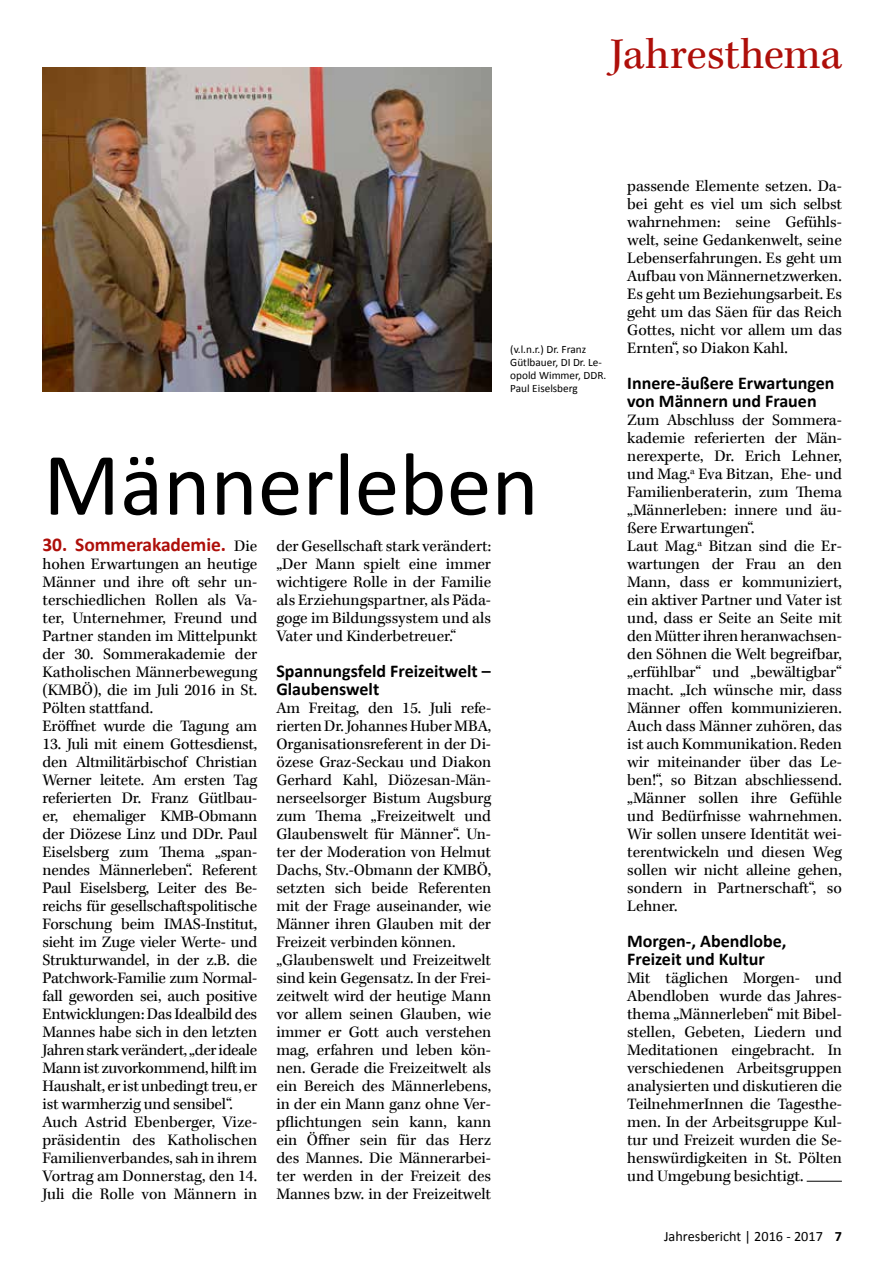
<style>
.page{position:relative;width:893px;height:1263px;background:#fff}
.page>*{position:absolute;margin:0;border:0;box-sizing:border-box;transform-origin:0 0}
.t1{font:90px "Calibri";color:#000}
.t2{font:45px "Kepler Std";letter-spacing:-.005em;color:#ae0f0a}
.t3{font:700 19.5px "Calibri";letter-spacing:-.005em;color:#ae0f0a}
.t4{font:700 18px/18px "Calibri";color:#000}
.t5{font:16.5px/18px "Kepler Std";letter-spacing:-.005em;color:#000}
.t6{font:14.25px "Calibri";color:#000}
.t7{font:11.25px/12.8px "Calibri";color:#000}
.s1{font-family:"Kepler Std";font-weight:400;font-size:16.5px;color:#000}
.s2{font-weight:700}
</style>
<div class="page">
<hr style="left:807px;top:1181px;width:35px;height:1px;background:#000">
<img style="left:43px;top:68px;width:448px;height:323px">
<h2 class="t2" style="left:610px;top:28px;width:233px">Jahresthema</h2>
<p class="t7" style="left:510px;top:343px;width:98px">(v.l.n.r.) Dr. Franz<br>Gütlbauer, DI Dr. Le&shy;opold Wimmer, DDR.<br>Paul Eiselsberg</p>
<h1 class="t1" style="left:43px;top:428px;width:497px">Männerleben</h1>
<p class="t5" style="left:276px;top:538px;width:216px;text-align:justify">der Gesellschaft stark verändert: „Der Mann spielt eine immer wichtigere Rolle in der Familie als Erziehungspartner, als Päda&shy;goge im Bildungssystem und als Vater und Kinderbetreuer.“</p>
<p class="t4" style="left:276px;top:662px;width:216px">Spannungsfeld Freizeitwelt –<br>Glaubenswelt</p>
<p class="t5" style="left:276px;top:700px;width:216px">Am Freitag, den 15. Juli refe&shy;rierten Dr. Johannes Huber MBA,<br>Organisationsreferent in der Di&shy;özese Graz-Seckau und Diakon<br>Gerhard Kahl, Diözesan-Män&shy;nerseelsorger Bistum Augsburg zum Thema „Freizeitwelt und<br>Glaubenswelt für Männer“. Un&shy;ter der Moderation von Helmut<br>Dachs, Stv.-Obmann der KMBÖ, setzten sich beide Referenten mit der Frage auseinander, wie<br>Männer ihren Glauben mit der<br>Freizeit verbinden können. „Glaubenswelt und Freizeitwelt sind kein Gegensatz. In der Frei&shy;zeitwelt wird der heutige Mann vor allem seinen Glauben, wie immer er Gott auch verstehen mag, erfahren und leben kön&shy;nen. Gerade die Freizeitwelt als ein Bereich des Männerlebens, in der ein Mann ganz ohne Ver&shy;pflichtungen sein kann, kann ein Öffner sein für das Herz des Mannes. Die Männerarbei&shy;ter werden in der Freizeit des<br>Mannes bzw. in der Freizeitwelt</p>
<p class="t3" style="left:43px;top:532px;width:216px">30. Sommerakademie. <span class="s1">Die</span></p>
<p class="t5" style="left:43px;top:556px;width:216px">hohen Erwartungen an heutige<br>Männer und ihre oft sehr un&shy;terschiedlichen Rollen als Va&shy;ter, Unternehmer, Freund und<br>Partner standen im Mittelpunkt der 30. Sommerakademie der<br>Katholischen Männerbewegung (KMBÖ), die im Juli 2016 in St.<br>Pölten stattfand.<br>Eröffnet wurde die Tagung am</p>
<p class="t5" style="left:43px;top:736px;width:216px">13. Juli mit einem Gottesdienst, den Altmilitärbischof Christian<br>Werner leitete. Am ersten Tag referierten Dr. Franz Gütlbau&shy;er, ehemaliger KMB-Obmann der Diözese Linz und DDr. Paul<br>Eiselsberg zum Thema „span&shy;nendes Männerleben“. Referent<br>Paul Eiselsberg, Leiter des Be&shy;reichs für gesellschaftspolitische<br>Forschung beim IMAS-Institut, sieht im Zuge vieler Werte- und<br>Strukturwandel, in der z.B. die<br>Patchwork-Familie zum Normal&shy;fall geworden sei, auch positive<br>Entwicklungen: Das Idealbild des<br>Mannes habe sich in den letzten<br>Jahren stark verändert, „der ideale<br>Mann ist zuvorkommend, hilft im<br>Haushalt, er ist unbedingt treu, er ist warmherzig und sensibel“.<br>Auch Astrid Ebenberger, Vize&shy;präsidentin des Katholischen<br>Familienverbandes, sah in ihrem<br>Vortrag am Donnerstag, den 14.<br>Juli die Rolle von Männern in</p>
<p class="t5" style="left:627px;top:178px;width:216px;text-align:justify">passende Elemente setzen. Da&shy;bei geht es viel um sich selbst wahrnehmen: seine Gefühls&shy;welt, seine Gedankenwelt, seine Lebenserfahrungen. Es geht um Aufbau von Männernetzwerken.<br>Es geht um Beziehungsarbeit. Es geht um das Säen für das Reich Gottes, nicht vor allem um das Ernten“, so Diakon Kahl.</p>
<p class="t4" style="left:627px;top:374px;width:209px">Innere-äußere Erwartungen von Männern und Frauen</p>
<p class="t5" style="left:627px;top:412px;width:216px">Zum Abschluss der Sommera&shy;kademie referierten der Män&shy;nerexperte, Dr. Erich Lehner, und Mag.<sup>a</sup> Eva Bitzan, Ehe- und<br>Familienberaterin, zum Thema „Männerleben: innere und äu&shy;ßere Erwartungen“.<br>Laut Mag.<sup>a</sup> Bitzan sind die Er&shy;wartungen der Frau an den<br>Mann, dass er kommuniziert, ein aktiver Partner und Vater ist und, dass er Seite an Seite mit den Mütter ihren heranwachsen&shy;den Söhnen die Welt begreifbar, „erfühlbar“ und „bewältigbar“ macht. „Ich wünsche mir, dass<br>Männer offen kommunizieren.<br>Auch dass Männer zuhören, das ist auch Kommunikation. Reden wir miteinander über das Le&shy;ben!“, so Bitzan abschliessend. „Männer sollen ihre Gefühle und Bedürfnisse wahrnehmen.<br>Wir sollen unsere Identität wei&shy;terentwickeln und diesen Weg sollen wir nicht alleine gehen, sondern in Partnerschaft“, so<br>Lehner.</p>
<p class="t4" style="left:627px;top:932px;width:161px">Morgen-, Abendlobe,<br>Freizeit und Kultur</p>
<p class="t5" style="left:627px;top:970px;width:216px;text-align:justify">Mit täglichen Morgen- und Abendloben wurde das Jahres&shy;thema „Männerleben“ mit Bibel&shy;stellen, Gebeten, Liedern und Meditationen eingebracht. In verschiedenen Arbeitsgruppen analysierten und diskutieren die TeilnehmerInnen die Tagesthe&shy;men. In der Arbeitsgruppe Kul&shy;tur und Freizeit wurden die Se&shy;henswürdigkeiten in St. Pölten und Umgebung besichtigt.</p>
<p class="t6" style="left:664px;top:1227px;width:179px">Jahresbericht | 2016 - 2017 <span class="s2">7</span></p>
</div>
